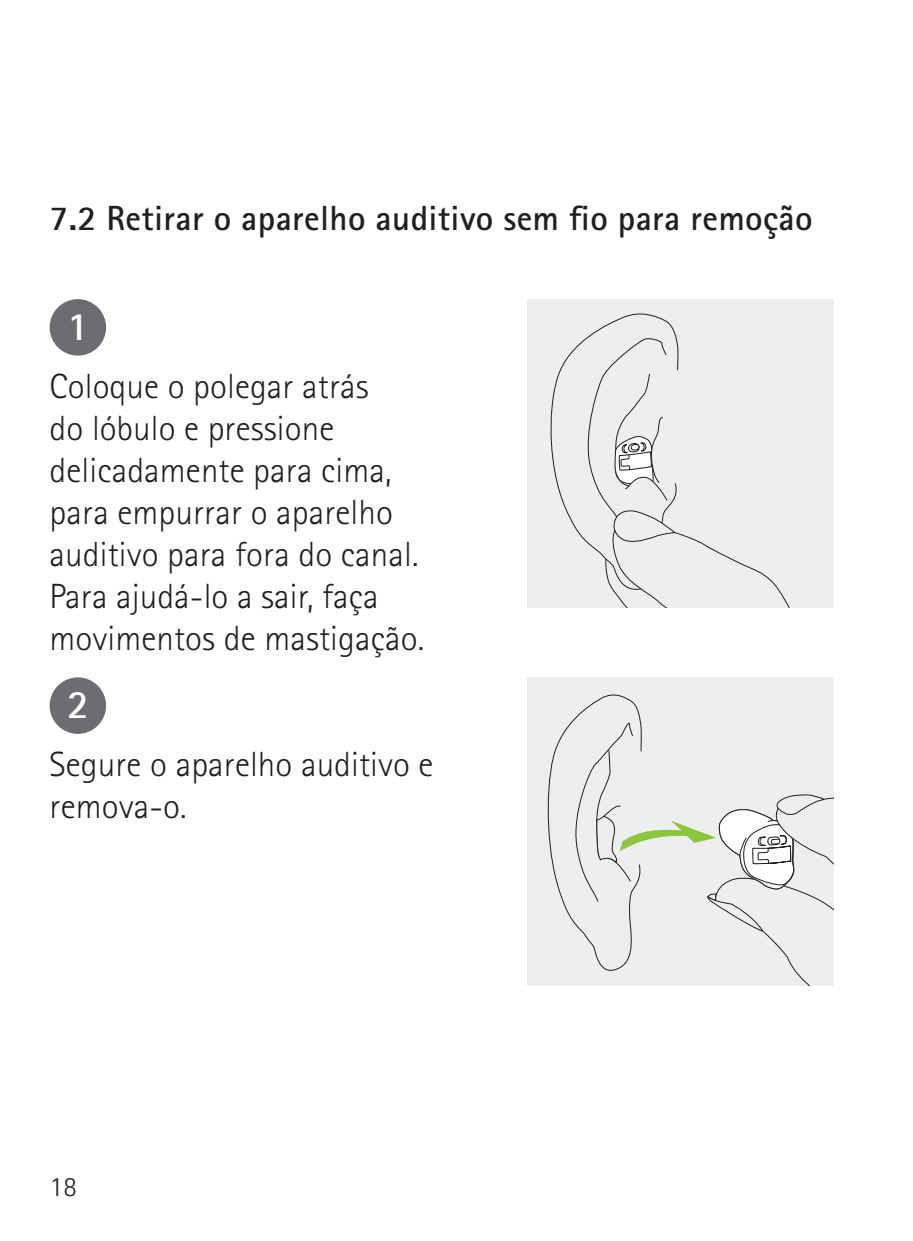
<style>
.page{position:relative;width:913px;height:1241px;background:#fff}
.page>*{position:absolute;margin:0;border:0;box-sizing:border-box;transform-origin:0 0}
.t1{font:700 40.25px "Rotis Sans Serif Pro";color:#fff}
.t2{font:300 35px/42px "Rotis Sans Serif Pro";letter-spacing:.005em;color:#231f20}
.t3{font:700 35px "Rotis Sans Serif Pro";letter-spacing:.01em;color:#231f20}
.t4{font:300 28px "Rotis Sans Serif Pro";color:#231f20}
</style>
<div class="page">
<div style="left:527px;top:300px;width:306px;height:307px;background:#eeeeef"></div>
<svg style="left:550px;top:313px;width:240px;height:294px"></svg>
<div style="left:527px;top:677px;width:306px;height:308px;background:#eeeeef"></div>
<svg style="left:547px;top:694px;width:286px;height:291px"></svg>
<div style="left:50px;top:299px;width:56px;height:56px;background:#6c6d70;border-radius:50%"></div>
<div style="left:50px;top:677px;width:56px;height:56px;background:#6c6d70;border-radius:50%"></div>
<p class="t3" style="left:50px;top:195px;width:764px">7.2 Retirar o aparelho auditivo sem fio para remoção</p>
<p class="t1" style="left:67px;top:300px;width:23px">1</p>
<p class="t2" style="left:50px;top:365px;width:376px">Coloque o polegar atrás<br>do lóbulo e pressione delicadamente para cima, para empurrar o aparelho auditivo para fora do canal.<br>Para ajudá-lo a sair, faça movimentos de mastigação.</p>
<p class="t1" style="left:67px;top:678px;width:23px">2</p>
<p class="t2" style="left:50px;top:743px;width:385px">Segure o aparelho auditivo e remova-o.</p>
<p class="t4" style="left:50px;top:1170px;width:29px">18</p>
</div>
